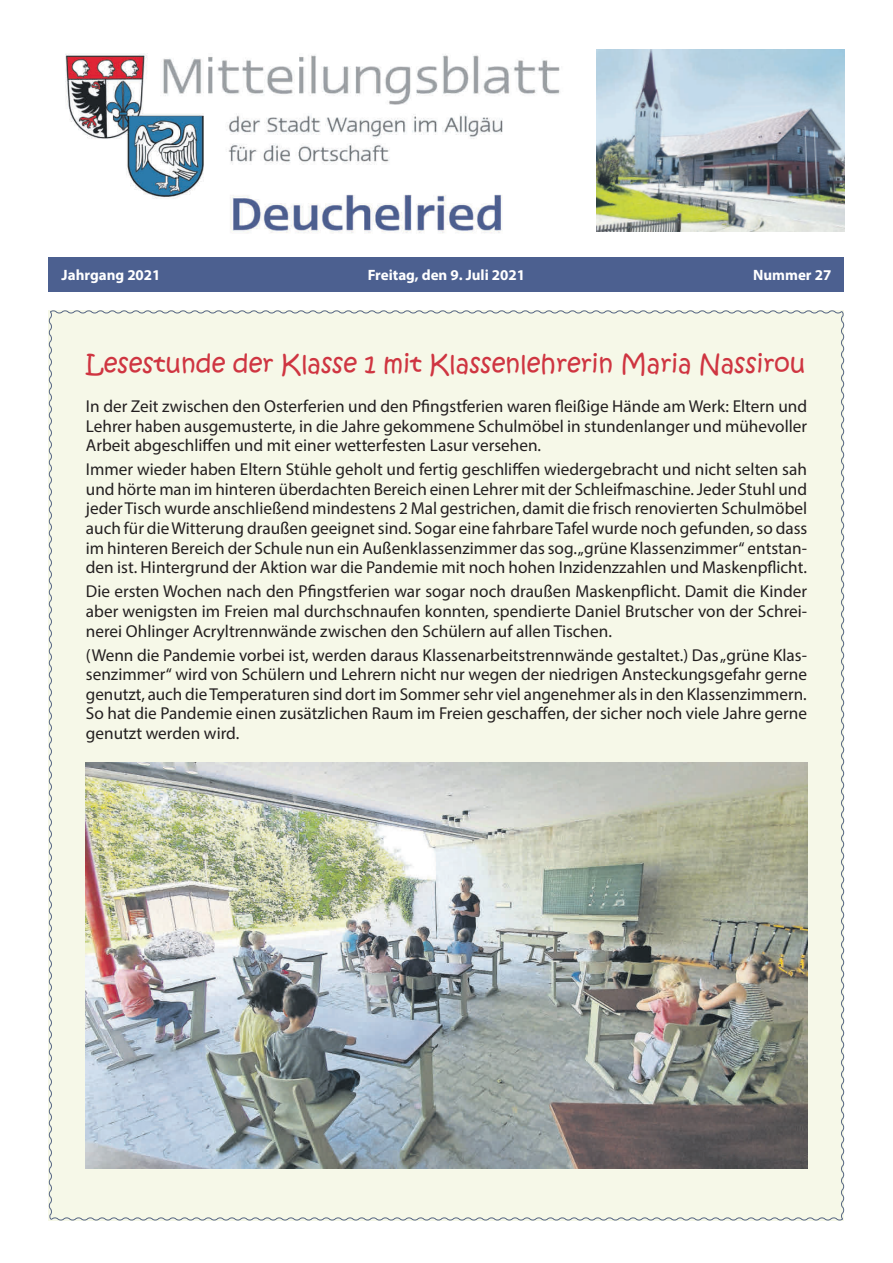
<style>
.page{position:relative;width:893px;height:1263px;background:#fff}
.page>*{position:absolute;margin:0;border:0;box-sizing:border-box;transform-origin:0 0}
.t1{font:24.75px "Kristen ITC";letter-spacing:-.005em;color:#cf3541}
.t2{font:17.25px/19.6px "Myriad Pro";color:#231f20;text-align:justify}
.t3{font:700 15px "Myriad Pro";color:#fff}
</style>
<div class="page">
<div style="left:49px;top:257px;width:795px;height:34px;background:#4c6090"></div>
<img style="left:65px;top:53px;width:495px;height:181px">
<img style="left:596px;top:50px;width:248px;height:181px">
<img style="left:48px;top:310px;width:797px;height:911px">
<p class="t3" style="left:62px;top:265px;width:100px">Jahrgang 2021</p>
<p class="t3" style="left:368px;top:265px;width:159px">Freitag, den 9. Juli 2021</p>
<p class="t3" style="left:753px;top:265px;width:80px">Nummer 27</p>
<h1 class="t1" style="left:86px;top:347px;width:721px">Lesestunde der Klasse 1 mit Klassenlehrerin Maria Nassirou</h1>
<p class="t2" style="left:86px;top:396px;width:723px">In der Zeit zwischen den Osterferien und den Pfingstferien waren fleißige Hände am Werk: Eltern und Lehrer haben ausgemusterte, in die Jahre gekommene Schulmöbel in stundenlanger und mühevoller Arbeit abgeschliffen und mit einer wetterfesten Lasur versehen.</p>
<p class="t2" style="left:86px;top:459px;width:723px">Immer wieder haben Eltern Stühle geholt und fertig geschliffen wiedergebracht und nicht selten sah und hörte man im hinteren überdachten Bereich einen Lehrer mit der Schleifmaschine. Jeder Stuhl und jeder Tisch wurde anschließend mindestens 2 Mal gestrichen, damit die frisch renovierten Schulmöbel auch für die Witterung draußen geeignet sind. Sogar eine fahrbare Tafel wurde noch gefunden, so dass im hinteren Bereich der Schule nun ein Außenklassenzimmer das sog. „grüne Klassenzimmer“ entstan&shy;den ist. Hintergrund der Aktion war die Pandemie mit noch hohen Inzidenzzahlen und Maskenpflicht.</p>
<p class="t2" style="left:86px;top:581px;width:723px">Die ersten Wochen nach den Pfingstferien war sogar noch draußen Maskenpflicht. Damit die Kinder aber wenigsten im Freien mal durchschnaufen konnten, spendierte Daniel Brutscher von der Schrei&shy;nerei Ohlinger Acryltrennwände zwischen den Schülern auf allen Tischen.</p>
<p class="t2" style="left:86px;top:645px;width:723px">(Wenn die Pandemie vorbei ist, werden daraus Klassenarbeitstrennwände gestaltet.) Das „grüne Klas&shy;senzimmer“ wird von Schülern und Lehrern nicht nur wegen der niedrigen Ansteckungsgefahr gerne genutzt, auch die Temperaturen sind dort im Sommer sehr viel angenehmer als in den Klassenzimmern.<br>So hat die Pandemie einen zusätzlichen Raum im Freien geschaffen, der sicher noch viele Jahre gerne genutzt werden wird.</p>
</div>
